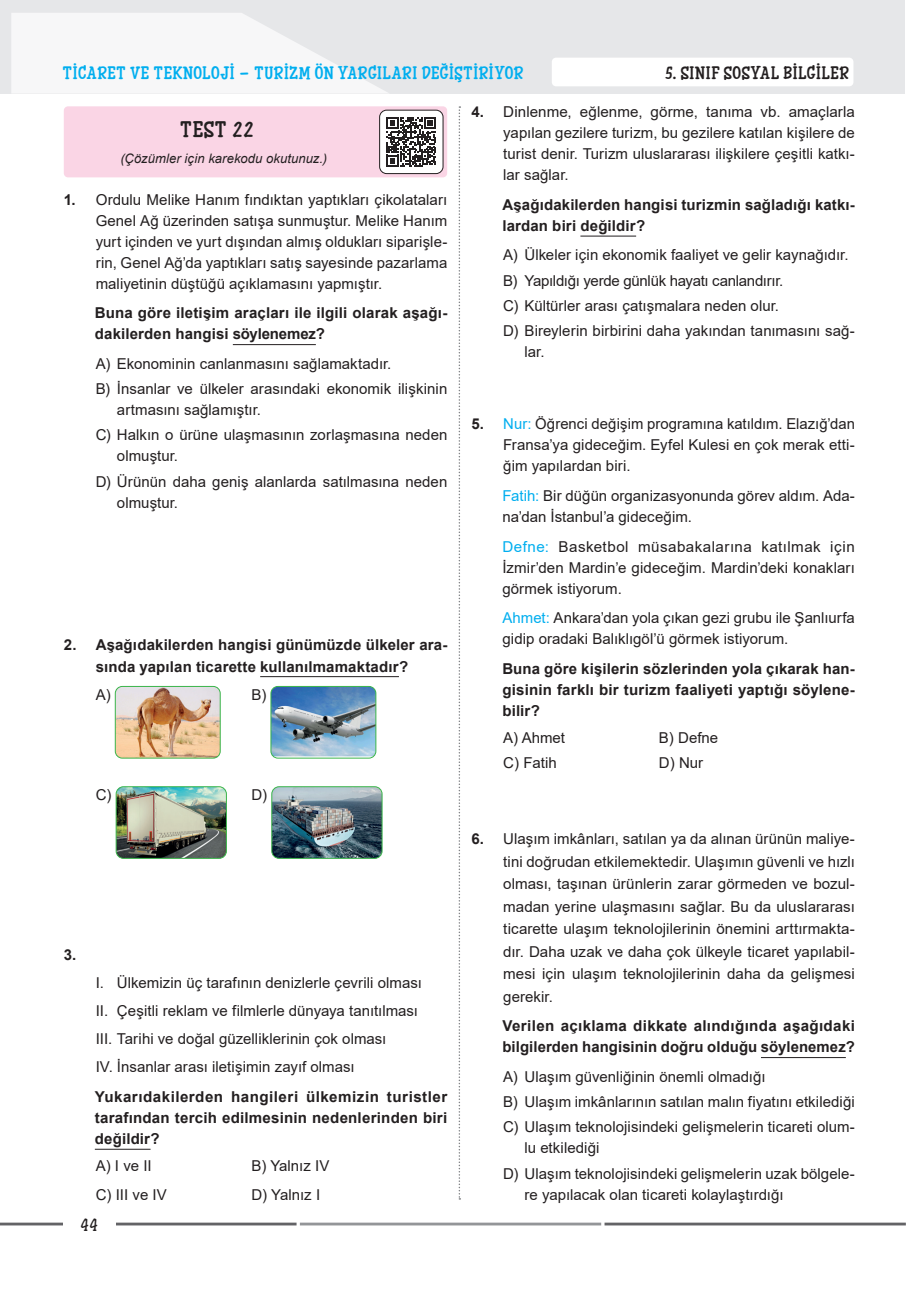
<style>
.page{position:relative;width:906px;height:1289px;background:#fff}
.page>*{position:absolute;margin:0;border:0;box-sizing:border-box;transform-origin:0 0}
.t1{font:700 22.5px "i Ciel Cucho";color:#231f20}
.t2{font:700 18px "i Ciel Cucho";letter-spacing:-.005em;color:#00aeef}
.t3{font:700 18px "i Ciel Cucho";color:#231f20}
.t4{font:15px/21px "Arial";color:#231f20}
.t5{font:700 15px/21px "Arial";letter-spacing:.01em;color:#231f20}
.t6{font:italic 13.05px "Arial";letter-spacing:.005em;color:#231f20}
.s1{font-weight:700}
.s2{color:#00aeef}
</style>
<div class="page">
<hr style="left:604px;top:1222px;width:302px;height:3px;background:#636366">
<hr style="left:300px;top:1222px;width:301px;height:3px;background:#939598">
<hr style="left:0;top:1222px;width:296px;height:3px;background:#636366">
<div style="left:0;top:0;width:904px;height:94px;background:#e6e7e9"></div>
<svg style="left:11px;top:13px;width:377px;height:80px"></svg>
<div style="left:552px;top:58px;width:301px;height:28px;background:#fff;border-radius:4px"></div>
<div style="left:63px;top:1211px;width:53px;height:25px;background:#fff"></div>
<svg style="left:458px;top:106px;width:2px;height:1093px"></svg>
<hr style="left:233px;top:344px;width:83px;height:1px;background:#231f20">
<hr style="left:260px;top:676px;width:139px;height:1px;background:#231f20">
<hr style="left:95px;top:1148px;width:56px;height:1px;background:#231f20">
<div style="left:64px;top:106px;width:383px;height:71px;background:#fad5e5;border-radius:4px"></div>
<div style="left:379px;top:110px;width:64px;height:64px;background:#fff;border-radius:7px"></div>
<svg style="left:386px;top:117px;width:50px;height:50px"></svg>
<div style="left:379px;top:110px;width:64px;height:64px;border:1px solid #231f20;border-radius:7px"></div>
<img style="left:115px;top:686px;width:105px;height:72px">
<div style="left:115px;top:686px;width:105px;height:72px;border:1px solid #3ab54a;border-radius:7px"></div>
<img style="left:271px;top:686px;width:105px;height:70px">
<div style="left:271px;top:686px;width:105px;height:72px;border:1px solid #3ab54a;border-radius:7px"></div>
<img style="left:116px;top:786px;width:110px;height:72px">
<div style="left:116px;top:786px;width:111px;height:72px;border:1px solid #3ab54a;border-radius:7px"></div>
<img style="left:272px;top:786px;width:110px;height:72px">
<div style="left:271px;top:786px;width:111px;height:72px;border:1px solid #3ab54a;border-radius:7px"></div>
<hr style="left:580px;top:236px;width:56px;height:1px;background:#231f20">
<hr style="left:761px;top:1057px;width:85px;height:1px;background:#231f20">
<p class="t2" style="left:62px;top:59px;width:463px">TİCARET VE TEKNOLOJİ - TURİZM ÖN YARGILARI DEĞİŞTİRİYOR</p>
<p class="t3" style="left:665px;top:59px;width:185px">5. SINIF SOSYAL BİLGİLER</p>
<h1 class="t1" style="left:180px;top:113px;width:76px">TEST 22</h1>
<p class="t6" style="left:120px;top:150px;width:208px">(Çözümler için karekodu okutunuz.)</p>
<p class="t4" style="left:96px;top:189px;width:353px;text-align:justify;text-indent:-32px"><span class="s1">1.</span> Ordulu Melike Hanım fındıktan yaptıkları çikolataları Genel Ağ üzerinden satışa sunmuştur. Melike Hanım yurt içinden ve yurt dışından almış oldukları siparişle&shy;rin, Genel Ağ’da yaptıkları satış sayesinde pazarlama maliyetinin düştüğü açıklamasını yapmıştır.</p>
<p class="t5" style="left:95px;top:303px;width:354px">Buna göre iletişim araçları ile ilgili olarak aşağı&shy;dakilerden hangisi söylenemez?</p>
<p class="t4" style="left:96px;top:351px;width:353px;line-height:25.2px">A) Ekonominin canlanmasını sağlamaktadır.<br>B) İnsanlar ve ülkeler arasındaki ekonomik ilişkinin</p>
<p class="t4" style="left:96px;top:397px;width:353px;line-height:25.2px;text-indent:21px">artmasını sağlamıştır.<br>C) Halkın o ürüne ulaşmasının zorlaşmasına neden</p>
<p class="t4" style="left:96px;top:443px;width:353px;line-height:25.2px;text-indent:21px">olmuştur.<br>D) Ürünün daha geniş alanlarda satılmasına neden</p>
<p class="t4" style="left:117px;top:492px;width:63px">olmuştur.</p>
<p class="t5" style="left:64px;top:633px;width:385px;line-height:22.5px;text-align:center">2. Aşağıdakilerden hangisi günümüzde ülkeler ara&shy;sında yapılan ticarette kullanılmamaktadır?</p>
<p class="t4" style="left:96px;top:683px;width:16px">A)</p>
<p class="t4" style="left:251px;top:683px;width:16px">B)</p>
<p class="t4" style="left:96px;top:784px;width:17px">C)</p>
<p class="t4" style="left:251px;top:784px;width:17px">D)</p>
<p class="t5" style="left:64px;top:944px;width:14px">3.</p>
<p class="t4" style="left:96px;top:969px;width:328px;line-height:28px">I. Ülkemizin üç tarafının denizlerle çevrili olması II. Çeşitli reklam ve filmlerle dünyaya tanıtılması III. Tarihi ve doğal güzelliklerinin çok olması<br>IV. İnsanlar arası iletişimin zayıf olması</p>
<p class="t5" style="left:95px;top:1086px;width:354px;text-align:justify">Yukarıdakilerden hangileri ülkemizin turistler tarafından tercih edilmesinin nedenlerinden biri değildir?</p>
<p class="t4" style="left:96px;top:1155px;width:58px">A) I ve II</p>
<p class="t4" style="left:251px;top:1155px;width:79px">B) Yalnız IV</p>
<p class="t4" style="left:96px;top:1183px;width:73px">C) III ve IV</p>
<p class="t4" style="left:251px;top:1183px;width:70px">D) Yalnız I</p>
<p class="t3" style="left:80px;top:1211px;width:20px">44</p>
<p class="t4" style="left:503px;top:101px;width:353px;text-align:justify;text-indent:-32px"><span class="s1">4.</span> Dinlenme, eğlenme, görme, tanıma vb. amaçlarla yapılan gezilere turizm, bu gezilere katılan kişilere de turist denir. Turizm uluslararası ilişkilere çeşitli katkı&shy;lar sağlar.</p>
<p class="t5" style="left:502px;top:194px;width:354px">Aşağıdakilerden hangisi turizmin sağladığı katkı&shy;lardan biri değildir?</p>
<p class="t4" style="left:503px;top:242px;width:353px;line-height:25.2px">A) Ülkeler için ekonomik faaliyet ve gelir kaynağıdır.<br>B) Yapıldığı yerde günlük hayatı canlandırır.<br>C) Kültürler arası çatışmalara neden olur.<br>D) Bireylerin birbirini daha yakından tanımasını sağ-</p>
<p class="t4" style="left:524px;top:341px;width:21px">lar.</p>
<p class="t4" style="left:503px;top:413px;width:353px;text-align:justify;text-indent:-32px"><span class="s1">5.</span> <span class="s2">Nur:</span> Öğrenci değişim programına katıldım. Elazığ’dan Fransa’ya gideceğim. Eyfel Kulesi en çok merak etti&shy;ğim yapılardan biri.</p>
<p class="t4" style="left:502px;top:485px;width:354px"><span class="s2">Fatih:</span> Bir düğün organizasyonunda görev aldım. Ada&shy;na’dan İstanbul’a gideceğim.</p>
<p class="t4" style="left:502px;top:535px;width:354px;text-align:justify"><span class="s2">Defne:</span> Basketbol müsabakalarına katılmak için İzmir’den Mardin’e gideceğim. Mardin’deki konakları görmek istiyorum.</p>
<p class="t4" style="left:502px;top:607px;width:354px"><span class="s2">Ahmet:</span> Ankara’dan yola çıkan gezi grubu ile Şanlıurfa gidip oradaki Balıklıgöl’ü görmek istiyorum.</p>
<p class="t5" style="left:502px;top:658px;width:354px;text-align:justify">Buna göre kişilerin sözlerinden yola çıkarak han&shy;gisinin farklı bir turizm faaliyeti yaptığı söylene&shy;bilir?</p>
<p class="t4" style="left:503px;top:727px;width:63px">A) Ahmet</p>
<p class="t4" style="left:659px;top:727px;width:61px">B) Defne</p>
<p class="t4" style="left:503px;top:752px;width:55px">C) Fatih</p>
<p class="t4" style="left:659px;top:752px;width:46px">D) Nur</p>
<p class="t4" style="left:503px;top:827px;width:353px;line-height:22.5px;text-align:justify;text-indent:-32px"><span class="s1">6.</span> Ulaşım imkânları, satılan ya da alınan ürünün maliye&shy;tini doğrudan etkilemektedir. Ulaşımın güvenli ve hızlı olması, taşınan ürünlerin zarar görmeden ve bozul&shy;madan yerine ulaşmasını sağlar. Bu da uluslararası ticarette ulaşım teknolojilerinin önemini arttırmakta&shy;dır. Daha uzak ve daha çok ülkeyle ticaret yapılabil&shy;mesi için ulaşım teknolojilerinin daha da gelişmesi gerekir.</p>
<p class="t5" style="left:502px;top:1015px;width:354px">Verilen açıklama dikkate alındığında aşağıdaki bilgilerden hangisinin doğru olduğu söylenemez?</p>
<p class="t4" style="left:503px;top:1063px;width:353px;line-height:25.2px">A) Ulaşım güvenliğinin önemli olmadığı<br>B) Ulaşım imkânlarının satılan malın fiyatını etkilediği<br>C) Ulaşım teknolojisindeki gelişmelerin ticareti olum-</p>
<p class="t4" style="left:503px;top:1135px;width:353px;line-height:25.2px;text-indent:21px">lu etkilediği<br>D) Ulaşım teknolojisindeki gelişmelerin uzak bölgele-</p>
<p class="t4" style="left:524px;top:1183px;width:261px">re yapılacak olan ticareti kolaylaştırdığı</p>
</div>
